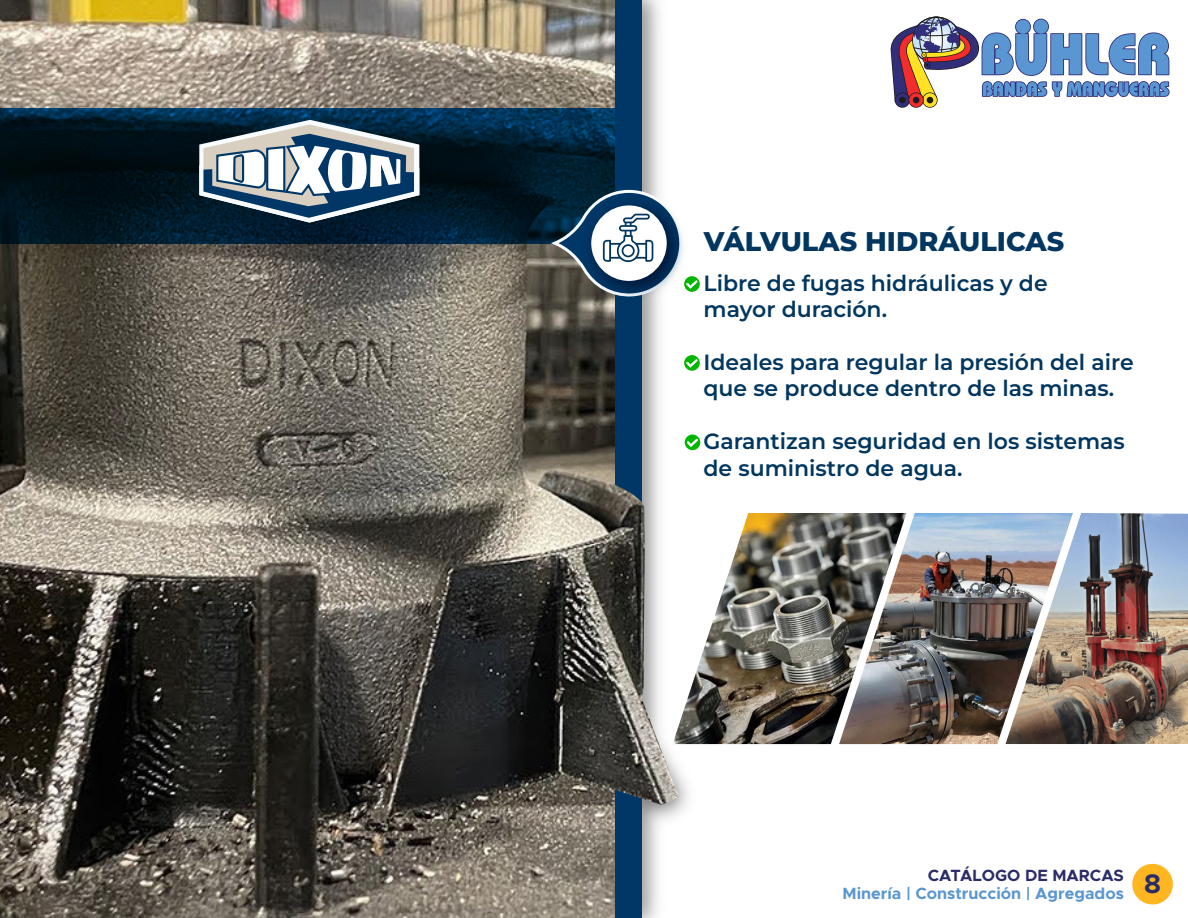
<style>
.page{position:relative;width:1188px;height:918px;background:#fff}
.page>*{position:absolute;margin:0;border:0;box-sizing:border-box;transform-origin:0 0}
.t1{font:800 27px "Montserrat";color:#00365f}
.t2{font:700 27px "Metropolis";color:#2a2c68}
.t3{font:600 22.05px/26.4px "Montserrat";color:#00365f}
.t4{font:700 16.35px "Metropolis";color:#5a96d1}
.t5{font:700 16.35px "Metropolis";color:#2a2c68}
</style>
<div class="page">
<img style="left:0;top:0;width:615px;height:918px">
<svg style="left:0;top:108px;width:615px;height:135px;background:#001929"></svg>
<img style="left:679px;top:513px;width:160px;height:231px">
<img style="left:839px;top:513px;width:167px;height:231px">
<img style="left:1006px;top:513px;width:182px;height:231px">
<div style="left:895px;top:92px;width:15px;height:16px;border:2px solid #1e1c1b;border-radius:50%"></div>
<svg style="left:895px;top:93px;width:14px;height:14px"></svg>
<div style="left:922px;top:92px;width:16px;height:16px;border:2px solid #1e1c1b;border-radius:50%"></div>
<svg style="left:923px;top:93px;width:14px;height:14px"></svg>
<div style="left:908px;top:92px;width:16px;height:16px;border:2px solid #1e1c1b;border-radius:50%"></div>
<svg style="left:909px;top:93px;width:14px;height:14px"></svg>
<svg style="left:890px;top:17px;width:280px;height:86px"></svg>
<div style="left:1132px;top:864px;width:41px;height:40px;background:#ffb620;border-radius:50%"></div>
<div style="left:615px;top:0;width:27px;height:918px;background:#003767"></div>
<svg style="left:684px;top:355px;width:16px;height:16px"></svg>
<svg style="left:685px;top:435px;width:15px;height:15px"></svg>
<img style="left:538px;top:471px;width:141px;height:334px">
<svg style="left:194px;top:0;width:230px;height:227px;background:#7b8286"></svg>
<img style="left:575px;top:299px;width:89px;height:8px">
<svg style="left:547px;top:188px;width:153px;height:111px"></svg>
<p class="t1" style="left:704px;top:224px;width:362px">VÁLVULAS HIDRÁULICAS</p>
<p class="t3" style="left:704px;top:269px;width:346px">Libre de fugas hidráulicas y de mayor duración.</p>
<p class="t3" style="left:704px;top:348px;width:432px">Ideales para regular la presión del aire que se produce dentro de las minas.</p>
<p class="t3" style="left:704px;top:428px;width:423px">Garantizan seguridad en los sistemas de suministro de agua.</p>
<p class="t5" style="left:928px;top:865px;width:198px">CATÁLOGO DE MARCAS</p>
<p class="t4" style="left:843px;top:883px;width:283px">Minería | Construcción | Agregados</p>
<p class="t2" style="left:1144px;top:867px;width:18px">8</p>
</div>
